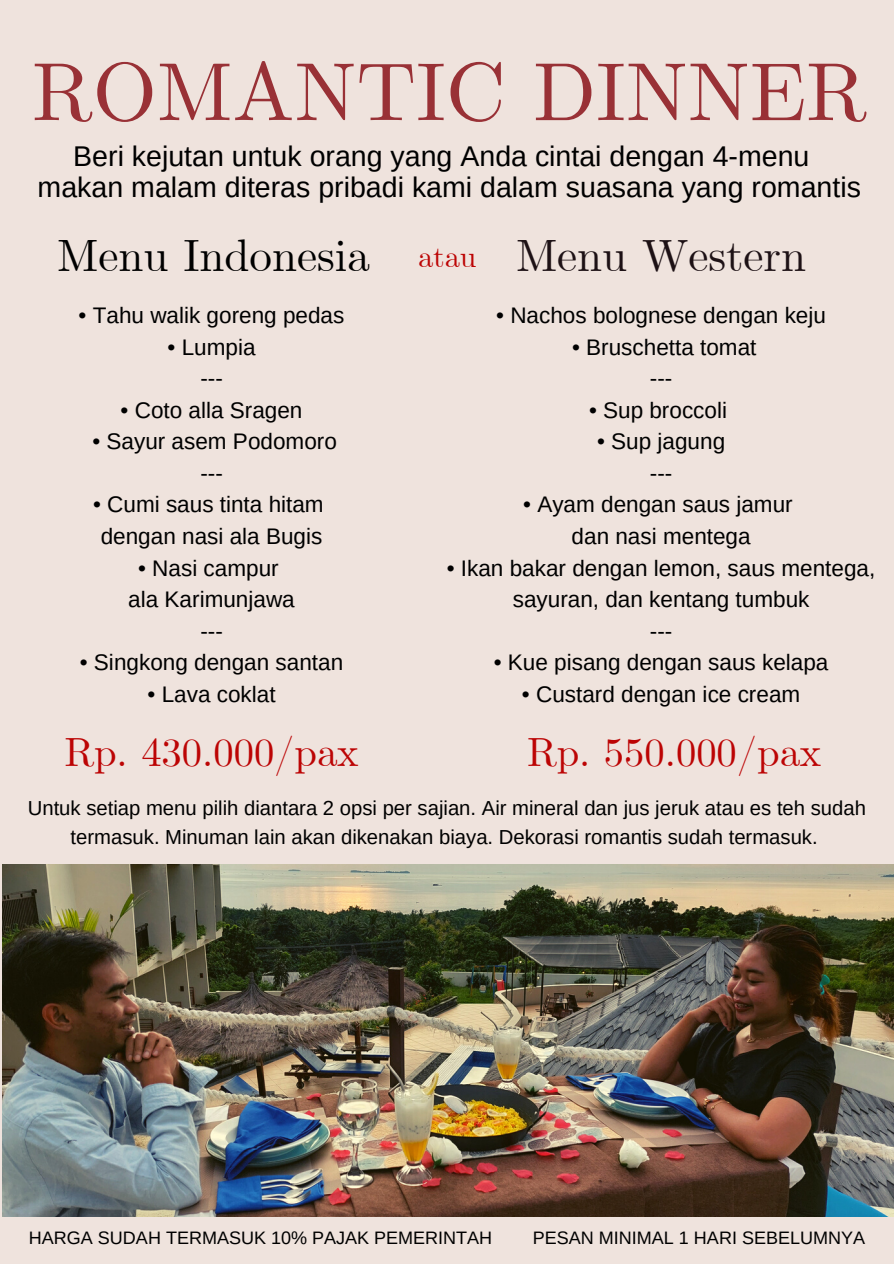
<style>
.page{position:relative;width:894px;height:1264px;background:#fff}
.page>*{position:absolute;margin:0;border:0;box-sizing:border-box;transform-origin:0 0}
.t1{font:82.5px "CMU Serif";color:#993136}
.t2{font:45px "CMU Serif";color:#000}
.t3{font:45px "CMU Serif";color:#1d1115}
.t4{font:40.5px "CMU Serif";color:#bc0404}
.t5{font:30px "CMU Serif";color:#bc0404}
.t6{font:28.5px "Arimo";color:#000}
.t7{font:22.5px/31.5px "Arimo";color:#000;text-align:center}
.t8{font:20.25px/28.2px "Arimo";color:#000;text-align:center}
.t9{font:18px "Arimo";color:#000}
</style>
<div class="page">
<div style="left:0;top:0;width:893px;height:1263px;background:#efe3dd"></div>
<img style="left:2px;top:864px;width:891px;height:352px">
<p class="t1" style="left:32px;top:43px;width:836px">ROMANTIC DINNER</p>
<p class="t6" style="left:73px;top:140px;width:737px">Beri kejutan untuk orang yang Anda cintai dengan 4-menu</p>
<p class="t6" style="left:38px;top:171px;width:824px">makan malam diteras pribadi kami dalam suasana yang romantis</p>
<p class="t2" style="left:57px;top:228px;width:314px">Menu Indonesia</p>
<p class="t3" style="left:516px;top:229px;width:291px">Menu Western</p>
<p class="t7" style="left:79px;top:299px;width:267px">• Tahu walik goreng pedas</p>
<p class="t7" style="left:167px;top:331px;width:89px">• Lumpia</p>
<p class="t7" style="left:200px;top:363px;width:24px">---</p>
<p class="t7" style="left:121px;top:394px;width:183px">• Coto alla Sragen</p>
<p class="t7" style="left:92px;top:426px;width:246px">• Sayur asem Podomoro</p>
<p class="t7" style="left:200px;top:457px;width:24px">---</p>
<p class="t7" style="left:93px;top:489px;width:232px">• Cumi saus tinta hitam</p>
<p class="t7" style="left:101px;top:520px;width:223px">dengan nasi ala Bugis</p>
<p class="t7" style="left:138px;top:552px;width:142px">• Nasi campur</p>
<p class="t7" style="left:128px;top:583px;width:168px">ala Karimunjawa</p>
<p class="t7" style="left:200px;top:615px;width:24px">---</p>
<p class="t7" style="left:80px;top:646px;width:265px">• Singkong dengan santan</p>
<p class="t7" style="left:147px;top:678px;width:129px">• Lava coklat</p>
<p class="t5" style="left:418px;top:238px;width:60px">atau</p>
<p class="t7" style="left:496px;top:299px;width:331px">• Nachos bolognese dengan keju</p>
<p class="t7" style="left:572px;top:331px;width:186px">• Bruschetta tomat</p>
<p class="t7" style="left:649px;top:363px;width:24px">---</p>
<p class="t7" style="left:589px;top:394px;width:139px">• Sup broccoli</p>
<p class="t7" style="left:597px;top:426px;width:129px">• Sup jagung</p>
<p class="t7" style="left:649px;top:457px;width:24px">---</p>
<p class="t7" style="left:523px;top:489px;width:271px">• Ayam dengan saus jamur</p>
<p class="t7" style="left:571px;top:520px;width:180px">dan nasi mentega</p>
<p class="t7" style="left:446px;top:552px;width:430px">• Ikan bakar dengan lemon, saus mentega, sayuran, dan kentang tumbuk</p>
<p class="t7" style="left:649px;top:615px;width:24px">---</p>
<p class="t7" style="left:493px;top:646px;width:336px">• Kue pisang dengan saus kelapa</p>
<p class="t7" style="left:522px;top:678px;width:280px">• Custard dengan ice cream</p>
<p class="t4" style="left:64px;top:727px;width:296px">Rp. 430.000/pax</p>
<p class="t4" style="left:527px;top:727px;width:296px">Rp. 550.000/pax</p>
<p class="t8" style="left:28px;top:794px;width:839px">Untuk setiap menu pilih diantara 2 opsi per sajian. Air mineral dan jus jeruk atau es teh sudah termasuk. Minuman lain akan dikenakan biaya. Dekorasi romantis sudah termasuk.</p>
<p class="t9" style="left:29px;top:1227px;width:465px">HARGA SUDAH TERMASUK 10% PAJAK PEMERINTAH</p>
<p class="t9" style="left:532px;top:1227px;width:334px">PESAN MINIMAL 1 HARI SEBELUMNYA</p>
</div>
